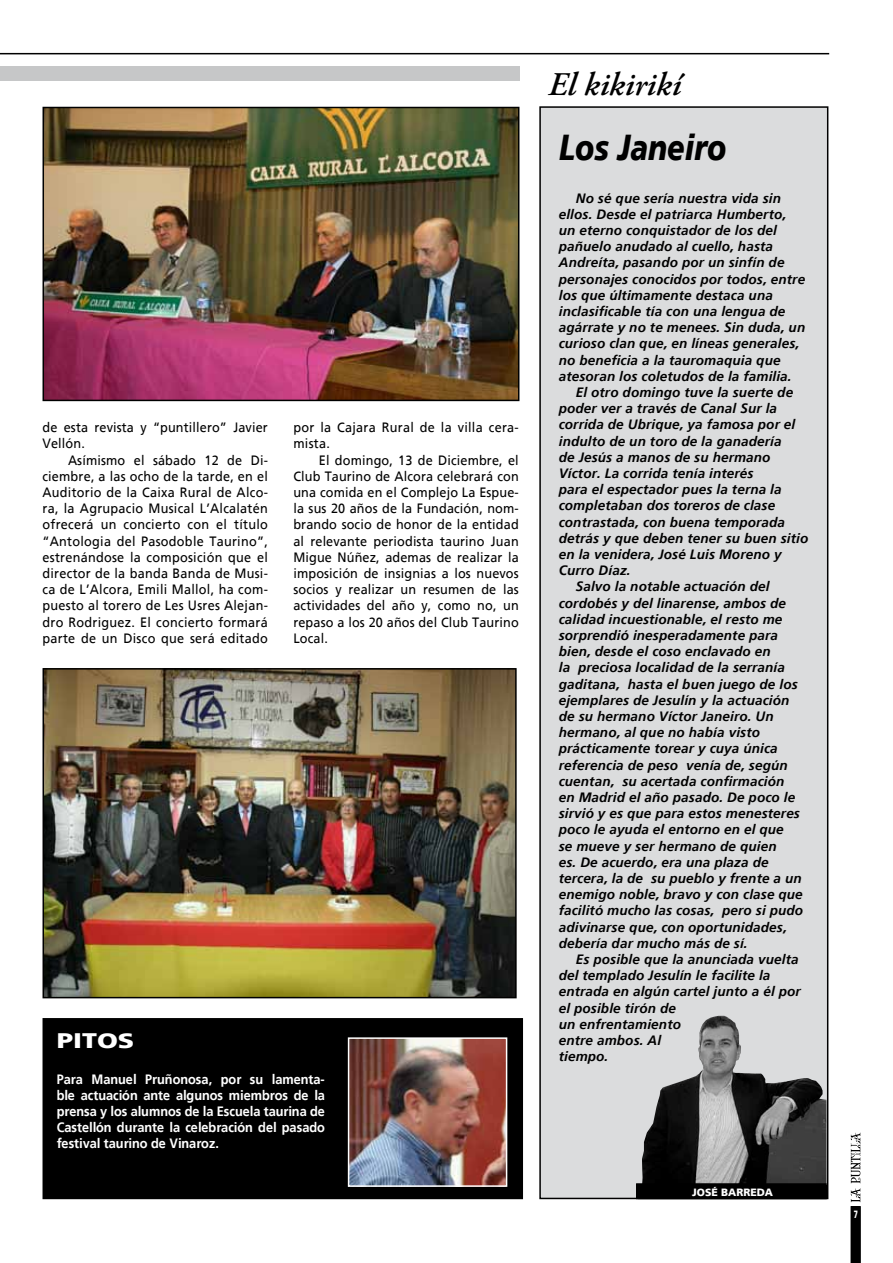
<style>
.page{position:relative;width:893px;height:1263px;background:#fff}
.page>*{position:absolute;margin:0;border:0;box-sizing:border-box;transform-origin:0 0}
.t1{font:italic 900 36px "Frutiger";color:#000;scale:.8 1}
.t2{font:italic 600 33px "Adobe Garamond Pro";color:#000}
.t3{font:900 21px "Frutiger";color:#fff;scale:1.28 1}
.t4{font:italic 700 13.5px/16.2px "Frutiger Linotype";letter-spacing:.01em;color:#000}
.t5{font:13.5px/16.2px "Frutiger";letter-spacing:.01em;color:#000;scale:.94 1}
.t6{font:700 13.5px/16.2px "Frutiger Linotype";color:#fff;text-align:justify;scale:.94 1}
.t7{font:900 10.5px "Frutiger";color:#fff}
.t8{font:900 10.5px "Frutiger";color:#fff;scale:.65 1}
</style>
<div class="page">
<hr style="left:0;top:53px;width:829px;height:1px;background:#000">
<svg style="left:850px;top:1132px;width:11px;height:131px"></svg>
<div style="left:43px;top:1019px;width:479px;height:179px;background:#000"></div>
<div style="left:43px;top:1018px;width:480px;height:181px;border:2px solid #000"></div>
<div style="left:0;top:66px;width:519px;height:15px;background:#c6c7c8"></div>
<div style="left:540px;top:107px;width:288px;height:1091px;background:#dbdcdd"></div>
<div style="left:539px;top:106px;width:289px;height:1093px;border:2px solid #000"></div>
<img style="left:642px;top:1016px;width:184px;height:167px">
<div style="left:637px;top:1184px;width:189px;height:14px;background:#000"></div>
<div style="left:636px;top:1183px;width:191px;height:16px;border:2px solid #000"></div>
<div style="left:638px;top:1185px;width:189px;height:14px;border:2px solid #000"></div>
<img style="left:351px;top:1040px;width:153px;height:144px">
<div style="left:348px;top:1037px;width:159px;height:150px;border:2px solid #fff"></div>
<img style="left:46px;top:671px;width:468px;height:324px">
<div style="left:43px;top:668px;width:474px;height:330px;border:2px solid #000"></div>
<img style="left:46px;top:110px;width:470px;height:288px">
<div style="left:43px;top:107px;width:476px;height:294px;border:2px solid #000"></div>
<p class="t5" style="left:43px;top:419px;width:241px">de esta revista y “puntillero” Javier<br>Vellón.</p>
<p class="t5" style="left:43px;top:452px;width:241px;text-align:justify;text-indent:26px">Asímismo el sábado 12 de Di&shy;ciembre, a las ocho de la tarde, en el Auditorio de la Caixa Rural de Alco&shy;ra, la Agrupacio Musical L’Alcalatén ofrecerá un concierto con el título “Antologia del Pasodoble Taurino”, estrenándose la composición que el director de la banda Banda de Musi&shy;ca de L’Alcora, Emili Mallol, ha com&shy;puesto al torero de Les Usres Alejan&shy;dro Rodriguez. El concierto formará parte de un Disco que será editado</p>
<p class="t5" style="left:293px;top:419px;width:241px">por la Cajara Rural de la villa cera&shy;mista.</p>
<p class="t5" style="left:293px;top:452px;width:241px;text-align:justify;text-indent:26px">El domingo, 13 de Diciembre, el Club Taurino de Alcora celebrará con una comida en el Complejo La Espue&shy;la sus 20 años de la Fundación, nom&shy;brando socio de honor de la entidad al relevante periodista taurino Juan Migue Núñez, ademas de realizar la imposición de insignias a los nuevos socios y realizar un resumen de las actividades del año y, como no, un repaso a los 20 años del Club Taurino Local.</p>
<h3 class="t3" style="left:57px;top:1027px;width:62px">PITOS</h3>
<p class="t6" style="left:57px;top:1071px;width:287px">Para Manuel Pruñonosa, por su lamenta&shy;ble actuación ante algunos miembros de la prensa y los alumnos de la Escuela taurina de Castellón durante la celebración del pasado festival taurino de Vinaroz.</p>
<h2 class="t2" style="left:548px;top:66px;width:134px">El kikirikí</h2>
<h1 class="t1" style="left:559px;top:125px;width:211px">Los Janeiro</h1>
<p class="t4" style="left:559px;top:190px;width:248px;text-indent:17px">No sé que sería nuestra vida sin ellos. Desde el patriarca Humberto, un eterno conquistador de los del pañuelo anudado al cuello, hasta Andreíta, pasando por un sinfín de personajes conocidos por todos, entre los que últimamente destaca una inclasificable tía con una lengua de agárrate y no te menees. Sin duda, un curioso clan que, en líneas generales, no beneficia a la tauromaquia que atesoran los coletudos de la familia.</p>
<p class="t4" style="left:576px;top:384px;width:219px">El otro domingo tuve la suerte de</p>
<p class="t4" style="left:559px;top:400px;width:220px">poder ver a través de Canal Sur la</p>
<p class="t4" style="left:559px;top:416px;width:238px">corrida de Ubrique, ya famosa por el</p>
<p class="t4" style="left:559px;top:433px;width:224px">indulto de un toro de la ganadería</p>
<p class="t4" style="left:559px;top:449px;width:213px">de Jesús a manos de su hermano</p>
<p class="t4" style="left:559px;top:465px;width:196px">Víctor. La corrida tenía interés</p>
<p class="t4" style="left:559px;top:481px;width:224px">para el espectador pues la terna la</p>
<p class="t4" style="left:559px;top:497px;width:218px">completaban dos toreros de clase</p>
<p class="t4" style="left:559px;top:514px;width:228px">contrastada, con buena temporada</p>
<p class="t4" style="left:559px;top:530px;width:251px">detrás y que deben tener su buen sitio</p>
<p class="t4" style="left:559px;top:546px;width:224px">en la venidera, José Luis Moreno y</p>
<p class="t4" style="left:559px;top:562px;width:73px">Curro Díaz.</p>
<p class="t4" style="left:576px;top:578px;width:195px">Salvo la notable actuación del</p>
<p class="t4" style="left:559px;top:595px;width:229px">cordobés y del linarense, ambos de</p>
<p class="t4" style="left:559px;top:611px;width:225px">calidad incuestionable, el resto me</p>
<p class="t4" style="left:559px;top:627px;width:221px">sorprendió inesperadamente para</p>
<p class="t4" style="left:559px;top:643px;width:213px">bien, desde el coso enclavado en</p>
<p class="t4" style="left:559px;top:659px;width:228px">la preciosa localidad de la serranía</p>
<p class="t4" style="left:559px;top:676px;width:240px">gaditana, hasta el buen juego de los</p>
<p class="t4" style="left:559px;top:692px;width:232px">ejemplares de Jesulín y la actuación</p>
<p class="t4" style="left:559px;top:708px;width:216px">de su hermano Víctor Janeiro. Un</p>
<p class="t4" style="left:559px;top:724px;width:203px">hermano, al que no había visto</p>
<p class="t4" style="left:559px;top:740px;width:220px">prácticamente torear y cuya única</p>
<p class="t4" style="left:559px;top:757px;width:230px">referencia de peso venía de, según</p>
<p class="t4" style="left:559px;top:773px;width:227px">cuentan, su acertada confirmación</p>
<p class="t4" style="left:559px;top:789px;width:238px">en Madrid el año pasado. De poco le</p>
<p class="t4" style="left:559px;top:805px;width:243px">sirvió y es que para estos menesteres</p>
<p class="t4" style="left:559px;top:821px;width:227px">poco le ayuda el entorno en el que</p>
<p class="t4" style="left:559px;top:838px;width:219px">se mueve y ser hermano de quien</p>
<p class="t4" style="left:559px;top:854px;width:211px">es. De acuerdo, era una plaza de</p>
<p class="t4" style="left:559px;top:870px;width:244px">tercera, la de su pueblo y frente a un</p>
<p class="t4" style="left:559px;top:886px;width:246px">enemigo noble, bravo y con clase que</p>
<p class="t4" style="left:559px;top:902px;width:246px">facilitó mucho las cosas, pero si pudo</p>
<p class="t4" style="left:559px;top:919px;width:229px">adivinarse que, con oportunidades,</p>
<p class="t4" style="left:559px;top:935px;width:190px">debería dar mucho más de sí.</p>
<p class="t4" style="left:576px;top:951px;width:224px">Es posible que la anunciada vuelta</p>
<p class="t4" style="left:559px;top:967px;width:213px">del templado Jesulín le facilite la</p>
<p class="t4" style="left:559px;top:983px;width:244px">entrada en algún cartel junto a él por</p>
<p class="t4" style="left:559px;top:1000px;width:119px">el posible tirón de</p>
<p class="t4" style="left:559px;top:1016px;width:124px">un enfrentamiento</p>
<p class="t4" style="left:559px;top:1032px;width:104px">entre ambos. Al</p>
<p class="t4" style="left:559px;top:1048px;width:51px">tiempo.</p>
<p class="t7" style="left:692px;top:1186px;width:82px">JOSÉ BARREDA</p>
<p class="t8" style="left:854px;top:1207px;width:8px">7</p>
</div>
